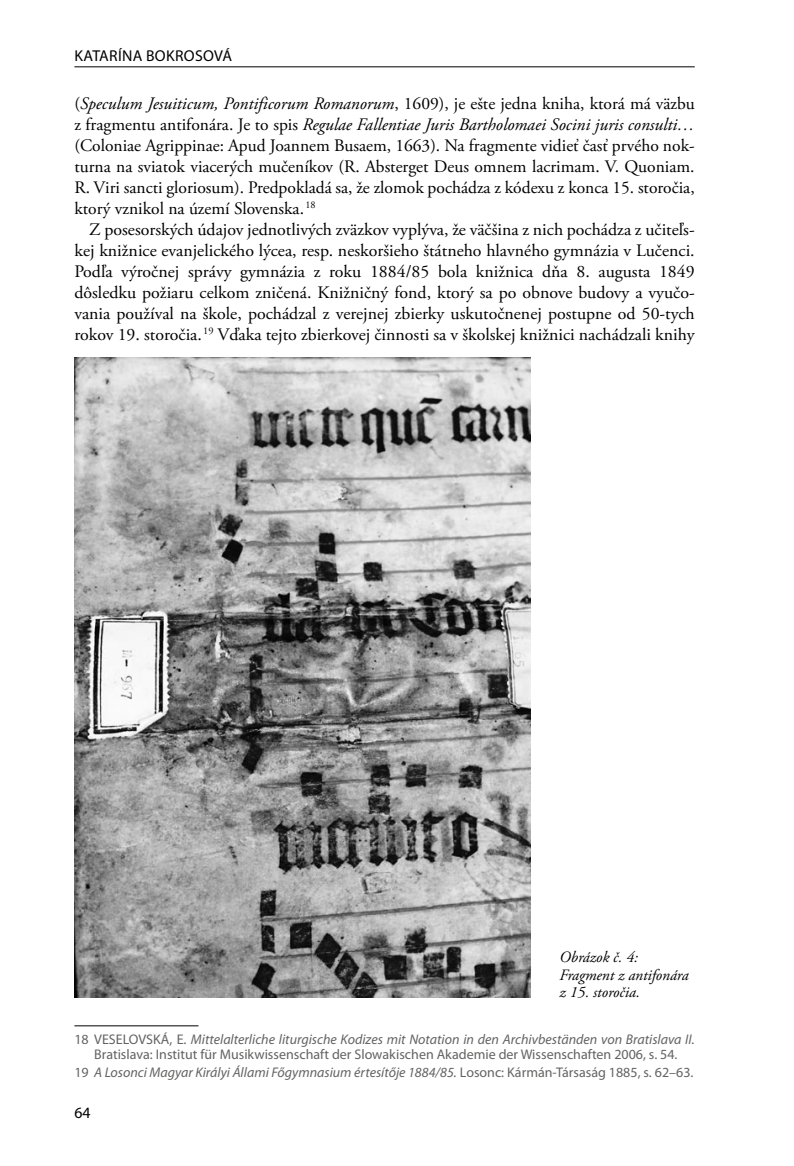
<style>
.page{position:relative;width:794px;height:1166px;background:#fff}
.page>*{position:absolute;margin:0;border:0;box-sizing:border-box;transform-origin:0 0}
.t1{font:17.5px/21px "Adobe Garamond Pro";color:#000;text-align:justify}
.t2{font:italic 15.75px/17.5px "Adobe Garamond Pro";color:#000}
.t3{font:15.75px "Myriad Pro";color:#000}
.t4{font:14px/14.9px "Myriad Pro";color:#636362;text-align:center}
.t5{font:italic 14px "Myriad Pro";color:#636362}
.s1{font-style:italic}
.s2{font-style:normal}
</style>
<div class="page">
<hr style="left:74px;top:66px;width:620px;height:1px;background:#000">
<hr style="left:74px;top:1025px;width:124px;height:1px;background:#000">
<img style="left:74px;top:357px;width:457px;height:640px">
<p class="t3" style="left:75px;top:46px;width:19px">Katarína</p>
<p class="t3" style="left:146px;top:46px;width:20px">Bokrosová</p>
<p class="t1" style="left:74px;top:94px;width:622px">(<span class="s1">Speculum Jesuiticum, Pontificorum Romanorum</span>, 1609), je ešte jedna kniha, ktorá má väzbu z fragmentu antifonára. Je to spis <span class="s1">Regulae Fallentiae Juris Bartholomaei Socini juris consulti… </span>(Coloniae Agrippinae: Apud Joannem Busaem, 1663). Na fragmente vidieť časť prvého nok&shy;turna na sviatok viacerých mučeníkov (R. Absterget Deus omnem lacrimam. V. Quoniam.<br>R. Viri sancti gloriosum). Predpokladá sa, že zlomok pochádza z kódexu z konca 15. storočia, ktorý vznikol na území Slovenska. <sup>18</sup></p>
<p class="t1" style="left:74px;top:220px;width:622px;text-indent:15px">Z posesorských údajov jednotlivých zväzkov vyplýva, že väčšina z nich pochádza z učiteľs&shy;kej knižnice evanjelického lýcea, resp. neskoršieho štátneho hlavného gymnázia v Lučenci.<br>Podľa výročnej správy gymnázia z roku 1884/85 bola knižnica dňa 8. augusta 1849 dôsledku požiaru celkom zničená. Knižničný fond, ktorý sa po obnove budovy a vyučo&shy;vania používal na škole, pochádzal z verejnej zbierky uskutočnenej postupne od 50-tych rokov 19. storočia. <sup>19</sup> Vďaka tejto zbierkovej činnosti sa v školskej knižnici nachádzali knihy</p>
<p class="t2" style="left:559px;top:949px;width:131px">Obrázok č. 4:<br>Fragment z antifonára z 15. storočia.</p>
<p class="t4" style="left:74px;top:1032px;width:622px">18 VESELOVSKÁ, E. <span class="s1">Mittelalterliche liturgische Kodizes mit Notation in den Archivbeständen von Bratislava II.<br></span>Bratislava: Institut für Musikwissenschaft der Slowakischen Akademie der Wissenschaften 2006, s. 54.</p>
<p class="t5" style="left:74px;top:1063px;width:620px"><span class="s2">19</span> A Losonci Magyar Királyi Állami Főgymnasium értesítője 1884/85. <span class="s2">Losonc: Kármán-Társaság 1885, s. 62–63.</span></p>
<p class="t3" style="left:74px;top:1103px;width:18px">64</p>
</div>
